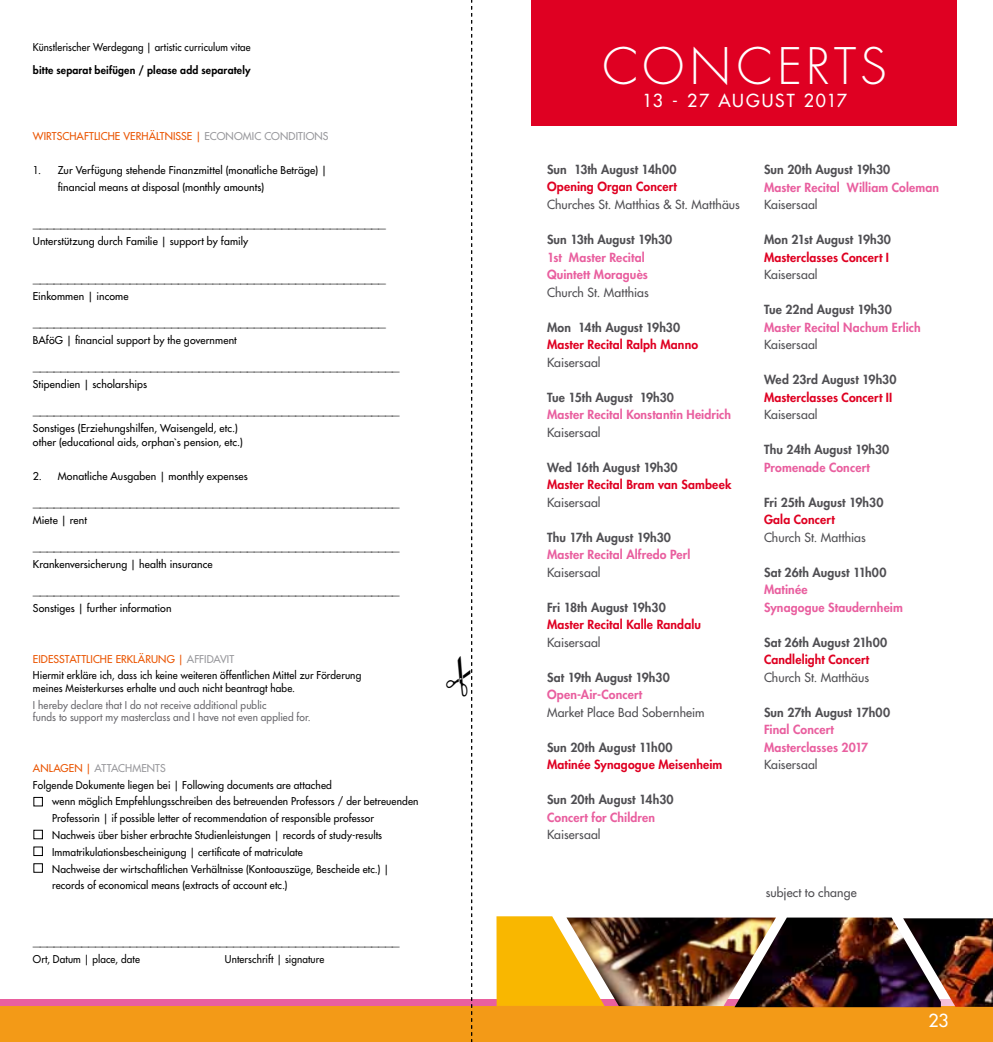
<style>
.page{position:relative;width:993px;height:1042px;background:#fff}
.page>*{position:absolute;margin:0;border:0;box-sizing:border-box;transform-origin:0 0}
.t1{font:300 49px "Futura Std";letter-spacing:.085em;color:#fff}
.t2{font:500 17.5px "Futura Std";letter-spacing:.1em;color:#fff}
.t3{font:800 12.25px "Futura Std";color:#504f53}
.t4{font:800 12.25px/17.5px "Futura Std";letter-spacing:.01em;color:#e95f9f}
.t5{font:500 12.25px "Futura Std";color:#504f53}
.t6{font:800 12.25px "Futura Std";letter-spacing:.01em;color:#df0022}
.t7{font:500 10.5px/16.8px "Futura Std";letter-spacing:.015em;color:#000;scale:1.5 1}
.t8{font:500 10.5px/16.8px "Futura Std";letter-spacing:.015em;color:#000}
.t9{font:500 10.5px/16.8px "Futura Std";letter-spacing:.015em;color:#000;scale:.96 1}
.t10{font:500 10.5px/12.2px "Futura Std";letter-spacing:.015em;color:#68676c;scale:.96 1}
.t11{font:500 10.5px "Futura Std";letter-spacing:.01em;color:#ea5400}
.t12{font:500 10.5px "Futura Std";letter-spacing:.015em;color:#000;scale:.93 1}
.t13{font:800 10.5px "Futura Std";letter-spacing:.02em;color:#000}
.t14{font:500 10.5px "Futura Std";letter-spacing:.015em;color:#000;scale:.95 1}
.t15{font:500 10.5px "Futura Std";letter-spacing:.01em;color:#98989c}
.s1{color:#98989c}
.s2{color:#ea5400}
</style>
<div class="page">
<div style="left:0;top:999px;width:992px;height:43px;background:#e95f9f"></div>
<div style="left:0;top:1006px;width:992px;height:36px;background:#f39a17"></div>
<img style="left:734px;top:917px;width:168px;height:90px">
<img style="left:604px;top:917px;width:171px;height:89px">
<img style="left:902px;top:918px;width:90px;height:89px">
<svg style="left:496px;top:916px;width:108px;height:90px;background:#eeb728"></svg>
<div style="left:33px;top:797px;width:10px;height:9px;border:1px solid #000"></div>
<div style="left:33px;top:830px;width:10px;height:9px;border:1px solid #000"></div>
<div style="left:33px;top:846px;width:10px;height:10px;border:1px solid #000"></div>
<div style="left:33px;top:863px;width:10px;height:10px;border:1px solid #000"></div>
<div style="left:531px;top:0;width:425px;height:125px;background:#df0022"></div>
<svg style="left:471px;top:0;width:1px;height:1042px"></svg>
<p class="t12" style="left:33px;top:40px;width:235px">Künstlerischer Werdegang | artistic curriculum vitae</p>
<p class="t13" style="left:33px;top:64px;width:219px">bitte separat beifügen / please add separately</p>
<p class="t11" style="left:33px;top:130px;width:296px">WIRTSCHAFTLICHE VERHÄLTNISSE | <span class="s1">ECONOMIC CONDITIONS</span></p>
<p class="t8" style="left:58px;top:162px;width:271px;text-indent:-25px">1. Zur Verfügung stehende Finanzmittel (monatliche Beträge) | financial means at disposal (monthly amounts)</p>
<p class="t7" style="left:33px;top:216px;width:237px">___________________________________________________<br>Unterstützung durch Familie | support by family</p>
<p class="t7" style="left:33px;top:271px;width:237px">___________________________________________________<br>Einkommen | income</p>
<p class="t7" style="left:33px;top:315px;width:237px">___________________________________________________<br>BAföG | financial support by the government</p>
<p class="t7" style="left:33px;top:359px;width:246px">_____________________________________________________<br>Stipendien | scholarships</p>
<p class="t7" style="left:33px;top:403px;width:246px">_____________________________________________________<br>Sonstiges (Erziehungshilfen, Waisengeld, etc.)</p>
<p class="t8" style="left:33px;top:434px;width:211px">other (educational aids, orphan`s pension, etc.)</p>
<p class="t8" style="left:33px;top:467px;width:216px">2. Monatliche Ausgaben | monthly expenses</p>
<p class="t7" style="left:33px;top:495px;width:246px">_____________________________________________________<br>Miete | rent</p>
<p class="t7" style="left:33px;top:539px;width:246px">_____________________________________________________<br>Krankenversicherung | health insurance</p>
<p class="t7" style="left:33px;top:583px;width:246px">_____________________________________________________<br>Sonstiges | further information</p>
<p class="t11" style="left:33px;top:652px;width:27px">EIDESSTATT</p>
<p class="t9" style="left:33px;top:650px;width:343px;text-indent:53px"><span class="s2">LICHE ERKLÄRUNG |</span> <span class="s1">AFFIDAVIT<br></span>Hiermit erkläre ich, dass ich keine weiteren öffentlichen Mittel zur Förderung</p>
<p class="t9" style="left:33px;top:679px;width:274px">meines Meisterkurses erhalte und auch nicht beantragt habe.</p>
<p class="t10" style="left:33px;top:699px;width:291px">I hereby declare that I do not receive additional public<br>funds to support my masterclass and I have not even applied for.</p>
<p class="t11" style="left:33px;top:761px;width:69px">ANLAGEN | <span class="s1">ATTA</span></p>
<p class="t15" style="left:118px;top:761px;width:44px">CHMENTS</p>
<p class="t8" style="left:52px;top:776px;width:368px;text-indent:-19px">Folgende Dokumente liegen bei | Following documents are attached<br>wenn möglich Empfehlungsschreiben des betreuenden Professors / der betreuenden Professorin | if possible letter of recommendation of responsible professor Nachweis über bisher erbrachte Studienleistungen | records of study-results Immatrikulationsbescheinigung | certificate of matriculate<br>Nachweise der wirtschaftlichen Verhältnisse (Kontoauszüge, Bescheide etc.) | records of economical means (extracts of account etc.)</p>
<p class="t7" style="left:33px;top:933px;width:246px">_____________________________________________________<br>Ort, Datum | place, date</p>
<p class="t14" style="left:225px;top:952px;width:106px">Unterschrift | signature</p>
<h1 class="t1" style="left:602px;top:37px;width:277px">CONCERTS</h1>
<h2 class="t2" style="left:642px;top:90px;width:206px">13 - 27 august 2017</h2>
<p class="t3" style="left:547px;top:162px;width:131px">Sun 13th August 14h00</p>
<p class="t6" style="left:547px;top:179px;width:131px">Opening Organ Concert</p>
<p class="t5" style="left:547px;top:197px;width:194px">Churches St. Matthias &amp; St. Matthäus</p>
<p class="t3" style="left:547px;top:232px;width:127px">Sun 13th August 19h30</p>
<p class="t4" style="left:547px;top:248px;width:102px">1st Master Recital<br>Quintett Moraguès</p>
<p class="t5" style="left:547px;top:284px;width:103px">Church St. Matthias</p>
<p class="t3" style="left:547px;top:319px;width:134px">Mon 14th August 19h30</p>
<p class="t6" style="left:547px;top:337px;width:152px">Master Recital Ralph Manno</p>
<p class="t5" style="left:547px;top:354px;width:55px">Kaisersaal</p>
<p class="t3" style="left:547px;top:389px;width:128px">Tue 15th August 19h30</p>
<p class="t4" style="left:547px;top:406px;width:186px">Master Recital Konstantin Heidrich</p>
<p class="t5" style="left:547px;top:424px;width:55px">Kaisersaal</p>
<p class="t3" style="left:547px;top:459px;width:132px">Wed 16th August 19h30</p>
<p class="t6" style="left:547px;top:477px;width:186px">Master Recital Bram van Sambeek</p>
<p class="t5" style="left:547px;top:494px;width:55px">Kaisersaal</p>
<p class="t3" style="left:547px;top:529px;width:125px">Thu 17th August 19h30</p>
<p class="t4" style="left:547px;top:546px;width:145px">Master Recital Alfredo Perl</p>
<p class="t5" style="left:547px;top:564px;width:55px">Kaisersaal</p>
<p class="t3" style="left:547px;top:599px;width:120px">Fri 18th August 19h30</p>
<p class="t6" style="left:547px;top:617px;width:155px">Master Recital Kalle Randalu</p>
<p class="t5" style="left:547px;top:634px;width:55px">Kaisersaal</p>
<p class="t3" style="left:547px;top:669px;width:124px">Sat 19th August 19h30</p>
<p class="t4" style="left:547px;top:686px;width:97px">Open-Air-Concert</p>
<p class="t5" style="left:547px;top:704px;width:159px">Market Place Bad Sobernheim</p>
<p class="t3" style="left:547px;top:739px;width:127px">Sun 20th August 11h00</p>
<p class="t6" style="left:547px;top:757px;width:177px">Matinée Synagogue Meisenheim</p>
<p class="t3" style="left:547px;top:792px;width:128px">Sun 20th August 14h30</p>
<p class="t4" style="left:547px;top:808px;width:110px">Concert for Children</p>
<p class="t5" style="left:547px;top:827px;width:55px">Kaisersaal</p>
<p class="t3" style="left:763px;top:162px;width:128px">Sun 20th August 19h30</p>
<p class="t4" style="left:763px;top:178px;width:177px">Master Recital William Coleman</p>
<p class="t5" style="left:763px;top:197px;width:55px">Kaisersaal</p>
<p class="t3" style="left:763px;top:232px;width:128px">Mon 21st August 19h30</p>
<p class="t6" style="left:763px;top:249px;width:126px">Masterclasses Concert I</p>
<p class="t5" style="left:763px;top:267px;width:55px">Kaisersaal</p>
<p class="t3" style="left:763px;top:302px;width:129px">Tue 22nd August 19h30</p>
<p class="t4" style="left:763px;top:318px;width:158px">Master Recital Nachum Erlich</p>
<p class="t5" style="left:763px;top:337px;width:55px">Kaisersaal</p>
<p class="t3" style="left:763px;top:372px;width:134px">Wed 23rd August 19h30</p>
<p class="t6" style="left:763px;top:389px;width:130px">Masterclasses Concert II</p>
<p class="t5" style="left:763px;top:407px;width:55px">Kaisersaal</p>
<p class="t3" style="left:763px;top:442px;width:127px">Thu 24th August 19h30</p>
<p class="t4" style="left:763px;top:458px;width:107px">Promenade Concert</p>
<p class="t3" style="left:763px;top:494px;width:121px">Fri 25th August 19h30</p>
<p class="t6" style="left:763px;top:512px;width:72px">Gala Concert</p>
<p class="t5" style="left:763px;top:529px;width:103px">Church St. Matthias</p>
<p class="t3" style="left:763px;top:564px;width:124px">Sat 26th August 11h00</p>
<p class="t4" style="left:763px;top:581px;width:140px">Matinée<br>Synagogue Staudernheim</p>
<p class="t3" style="left:763px;top:634px;width:125px">Sat 26th August 21h00</p>
<p class="t6" style="left:763px;top:652px;width:107px">Candlelight Concert</p>
<p class="t5" style="left:763px;top:669px;width:107px">Church St. Matthäus</p>
<p class="t3" style="left:763px;top:704px;width:127px">Sun 27th August 17h00</p>
<p class="t4" style="left:763px;top:721px;width:106px">Final Concert<br>Masterclasses 2017</p>
<p class="t5" style="left:763px;top:757px;width:55px">Kaisersaal</p>
<p class="t5" style="left:765px;top:885px;width:92px">subject to change</p>
<h2 class="t2" style="left:928px;top:1009px;width:22px">23</h2>
</div>
